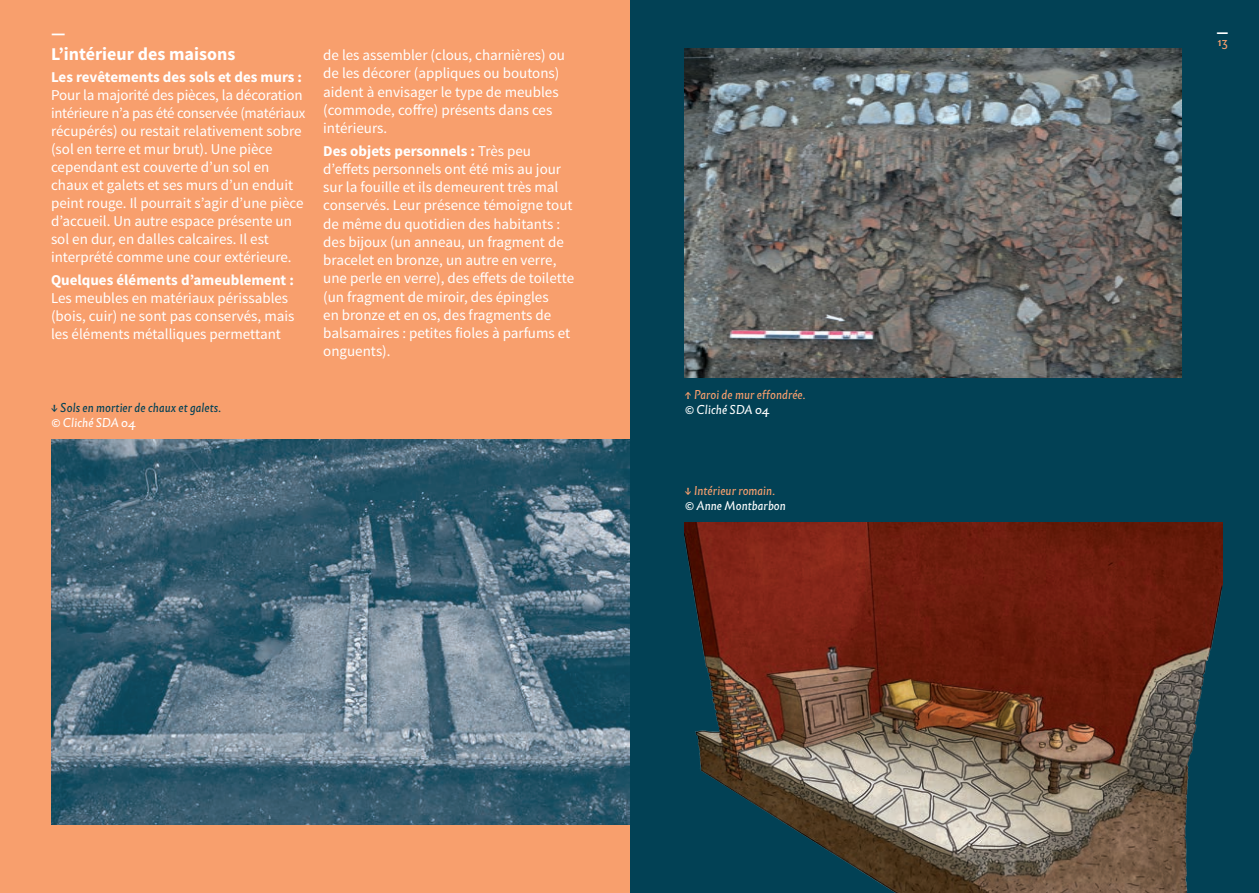
<style>
.page{position:relative;width:1259px;height:893px;background:#fff}
.page>*{position:absolute;margin:0;border:0;box-sizing:border-box;transform-origin:0 0}
.t1{font:700 18px "Source Sans Pro";color:#fff}
.t2{font:15px/18.3px "Source Sans Pro";color:#fff}
.t3{font:700 15px "Source Sans Pro";color:#fff}
.t4{font:900 15px "Source Sans Pro";color:#fff}
.t5{font:italic 12px "Infini";color:#fff}
.t6{font:italic 12px "Infini";color:#f89f6d}
.t7{font:italic 12px "Infini";color:#024155}
.t8{font:12px "Infini";color:#f89f6d}
.s1{font-weight:700}
</style>
<div class="page">
<div style="left:629px;top:0;width:630px;height:893px;background:#024155"></div>
<div style="left:0;top:0;width:629px;height:893px;background:#f89f6d"></div>
<img style="left:51px;top:439px;width:578px;height:386px">
<img style="left:684px;top:49px;width:497px;height:329px">
<img style="left:685px;top:522px;width:537px;height:371px">
<p class="t1" style="left:51px;top:21px;width:16px">—</p>
<p class="t1" style="left:51px;top:42px;width:186px">L’intérieur des maisons</p>
<p class="t3" style="left:51px;top:68px;width:252px">Les revêtements des sols et des murs :</p>
<p class="t2" style="left:51px;top:87px;width:256px">Pour la majorité des pièces, la décoration intérieure n’a pas été conservée (matériaux récupérés) ou restait relativement sobre (sol en terre et mur brut). Une pièce cependant est couverte d’un sol en chaux et galets et ses murs d’un enduit peint rouge. Il pourrait s’agir d’une pièce d’accueil. Un autre espace présente un sol en dur, en dalles calcaires. Il est interprété comme une cour extérieure.</p>
<p class="t3" style="left:51px;top:270px;width:244px">Quelques éléments d’ameublement :</p>
<p class="t2" style="left:51px;top:289px;width:245px">Les meubles en matériaux périssables (bois, cuir) ne sont pas conservés, mais les éléments métalliques permettant</p>
<p class="t7" style="left:51px;top:398px;width:172px">↓ Sols en mortier de chaux et galets.</p>
<p class="t5" style="left:51px;top:413px;width:86px">© Cliché SDA 04</p>
<p class="t2" style="left:323px;top:46px;width:243px">de les assembler (clous, charnières) ou de les décorer (appliques ou boutons) aident à envisager le type de meubles (commode, coffre) présents dans ces intérieurs.</p>
<p class="t2" style="left:323px;top:142px;width:252px"><span class="s1">Des objets personnels :</span> Très peu d’effets personnels ont été mis au jour sur la fouille et ils demeurent très mal conservés. Leur présence témoigne tout de même du quotidien des habitants : des bijoux (un anneau, un fragment de bracelet en bronze, un autre en verre, une perle en verre), des effets de toilette (un fragment de miroir, des épingles<br>en bronze et en os, des fragments de balsamaires : petites fioles à parfums et onguents).</p>
<p class="t6" style="left:685px;top:386px;width:122px">↑ Paroi de mur effondrée.</p>
<p class="t5" style="left:685px;top:401px;width:86px">© Cliché SDA 04</p>
<p class="t6" style="left:685px;top:481px;width:92px">↓ Intérieur romain.</p>
<p class="t5" style="left:685px;top:496px;width:102px">© Anne Montbarbon</p>
<p class="t4" style="left:1216px;top:22px;width:13px">—</p>
<p class="t8" style="left:1217px;top:32px;width:12px">13</p>
</div>
